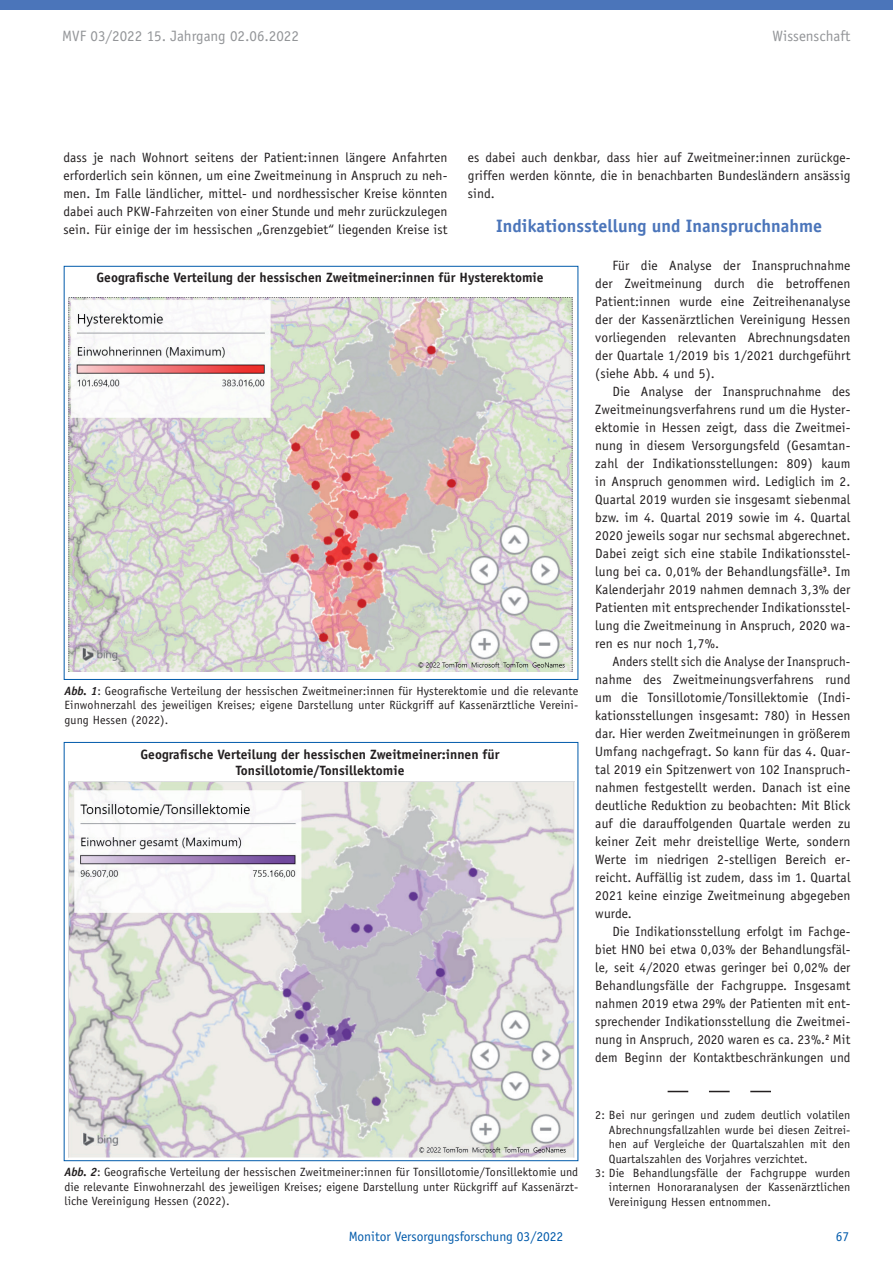
<style>
.page{position:relative;width:893px;height:1263px;background:#fff}
.page>*{position:absolute;margin:0;border:0;box-sizing:border-box;transform-origin:0 0}
.t1{font:700 18px "Officina Sans";color:#4b75ba}
.t2{font:15px "Officina Sans";color:#939598}
.t3{font:13.5px/18px "Officina Sans";letter-spacing:.01em;color:#231f20;text-align:justify}
.t4{font:13.5px/18px "Officina Sans";letter-spacing:.01em;color:#231f20;text-align:justify;scale:.95 1}
.t5{font:700 13.5px/16.2px "Officina Sans";color:#231f20;text-align:center}
.t6{font:13.5px "Officina Sans";color:#015aaa}
.t7{font:12px/14.4px "Officina Sans";letter-spacing:.01em;color:#231f20;text-align:justify}
.s1{font-weight:700;font-style:italic}
</style>
<div class="page">
<div style="left:0;top:0;width:893px;height:10px;background:#4b75ba"></div>
<svg style="left:668px;top:1091px;width:103px;height:1px"></svg>
<div style="left:64px;top:266px;width:514px;height:414px;background:#fff;border:1px solid #015aaa"></div>
<img style="left:68px;top:297px;width:504px;height:374px">
<div style="left:64px;top:742px;width:514px;height:419px;background:#fff;border:1px solid #015aaa"></div>
<img style="left:69px;top:781px;width:505px;height:376px">
<p class="t2" style="left:62px;top:27px;width:238px">MVF 03/2022 15. Jahrgang 02.06.2022</p>
<p class="t2" style="left:773px;top:27px;width:79px">Wissenschaft</p>
<p class="t3" style="left:63px;top:148px;width:386px">dass je nach Wohnort seitens der Patient:innen längere Anfahrten erforderlich sein können, um eine Zweitmeinung in Anspruch zu neh&shy;men. Im Falle ländlicher, mittel- und nordhessischer Kreise könnten dabei auch PKW-Fahrzeiten von einer Stunde und mehr zurückzulegen sein. Für einige der im hessischen „Grenzgebiet“ liegenden Kreise ist</p>
<p class="t3" style="left:468px;top:148px;width:384px">es dabei auch denkbar, dass hier auf Zweitmeiner:innen zurückge&shy;griffen werden könnte, die in benachbarten Bundesländern ansässig sind.</p>
<h1 class="t1" style="left:496px;top:215px;width:327px">Indikationsstellung und Inanspruchnahme</h1>
<p class="t3" style="left:595px;top:256px;width:257px;text-indent:17px">Für die Analyse der Inanspruchnahme der Zweitmeinung durch die betroffenen Patient:innen wurde eine Zeitreihenanalyse der der Kassenärztlichen Vereinigung Hessen vorliegenden relevanten Abrechnungsdaten der Quartale 1/2019 bis 1/2021 durchgeführt (siehe Abb. 4 und 5).</p>
<p class="t3" style="left:595px;top:382px;width:257px;text-indent:17px">Die Analyse der Inanspruchnahme des Zweitmeinungsverfahrens rund um die Hyster&shy;ektomie in Hessen zeigt, dass die Zweitmei&shy;nung in diesem Versorgungsfeld (Gesamtan&shy;zahl der Indikationsstellungen: 809) kaum in Anspruch genommen wird. Lediglich im 2.<br>Quartal 2019 wurden sie insgesamt siebenmal bzw. im 4. Quartal 2019 sowie im 4. Quartal 2020 jeweils sogar nur sechsmal abgerechnet.<br>Dabei zeigt sich eine stabile Indikationsstel&shy;lung bei ca. 0,01% der Behandlungsfälle<sup>3</sup>. Im Kalenderjahr 2019 nahmen demnach 3,3% der Patienten mit entsprechender Indikationsstel&shy;lung die Zweitmeinung in Anspruch, 2020 wa&shy;ren es nur noch 1,7%.</p>
<p class="t4" style="left:595px;top:652px;width:270px;text-indent:17px">Anders stellt sich die Analyse der Inanspruch&shy;nahme des Zweitmeinungsverfahrens rund um die Tonsillotomie/Tonsillektomie (Indi&shy;kationsstellungen insgesamt: 780) in Hessen dar. Hier werden Zweitmeinungen in größerem Umfang nachgefragt. So kann für das 4. Quar&shy;tal 2019 ein Spitzenwert von 102 Inanspruch&shy;nahmen festgestellt werden. Danach ist eine deutliche Reduktion zu beobachten: Mit Blick auf die darauffolgenden Quartale werden zu keiner Zeit mehr dreistellige Werte, sondern Werte im niedrigen 2-stelligen Bereich er&shy;reicht. Auffällig ist zudem, dass im 1. Quartal 2021 keine einzige Zweitmeinung abgegeben wurde.</p>
<p class="t3" style="left:595px;top:922px;width:257px;text-indent:17px">Die Indikationsstellung erfolgt im Fachge&shy;biet HNO bei etwa 0,03% der Behandlungsfäl&shy;le, seit 4/2020 etwas geringer bei 0,02% der Behandlungsfälle der Fachgruppe. Insgesamt nahmen 2019 etwa 29% der Patienten mit ent&shy;sprechender Indikationsstellung die Zweitmei&shy;nung in Anspruch, 2020 waren es ca. 23%.<sup>2</sup> Mit dem Beginn der Kontaktbeschränkungen und</p>
<p class="t5" style="left:97px;top:269px;width:449px">Geografische Verteilung der hessischen Zweitmeiner:innen für Hysterektomie</p>
<p class="t7" style="left:64px;top:684px;width:515px"><span class="s1">Abb. 1</span>: Geografische Verteilung der hessischen Zweitmeiner:innen für Hysterektomie und die relevante Einwohnerzahl des jeweiligen Kreises; eigene Darstellung unter Rückgriff auf Kassenärztliche Vereini&shy;gung Hessen (2022).</p>
<p class="t5" style="left:141px;top:746px;width:361px">Geografische Verteilung der hessischen Zweitmeiner:innen für<br>Tonsillotomie/Tonsillektomie</p>
<p class="t7" style="left:64px;top:1165px;width:515px"><span class="s1">Abb. 2</span>: Geografische Verteilung der hessischen Zweitmeiner:innen für Tonsillotomie/Tonsillektomie und die relevante Einwohnerzahl des jeweiligen Kreises; eigene Darstellung unter Rückgriff auf Kassenärzt&shy;liche Vereinigung Hessen (2022).</p>
<p class="t7" style="left:595px;top:1108px;width:257px">2: Bei nur geringen und zudem deutlich volatilen</p>
<p class="t7" style="left:609px;top:1122px;width:243px">Abrechnungsfallzahlen wurde bei diesen Zeitrei-</p>
<p class="t7" style="left:609px;top:1137px;width:243px">hen auf Vergleiche der Quartalszahlen mit den</p>
<p class="t7" style="left:609px;top:1151px;width:200px">Quartalszahlen des Vorjahres verzichtet.</p>
<p class="t7" style="left:595px;top:1166px;width:257px">3: Die Behandlungsfälle der Fachgruppe wurden</p>
<p class="t7" style="left:609px;top:1180px;width:243px">internen Honoraranalysen der Kassenärztlichen</p>
<p class="t7" style="left:609px;top:1194px;width:164px">Vereinigung Hessen entnommen.</p>
<p class="t6" style="left:349px;top:1228px;width:216px">Monitor Versorgungsforschung 03/2022</p>
<p class="t6" style="left:836px;top:1228px;width:15px">67</p>
</div>
